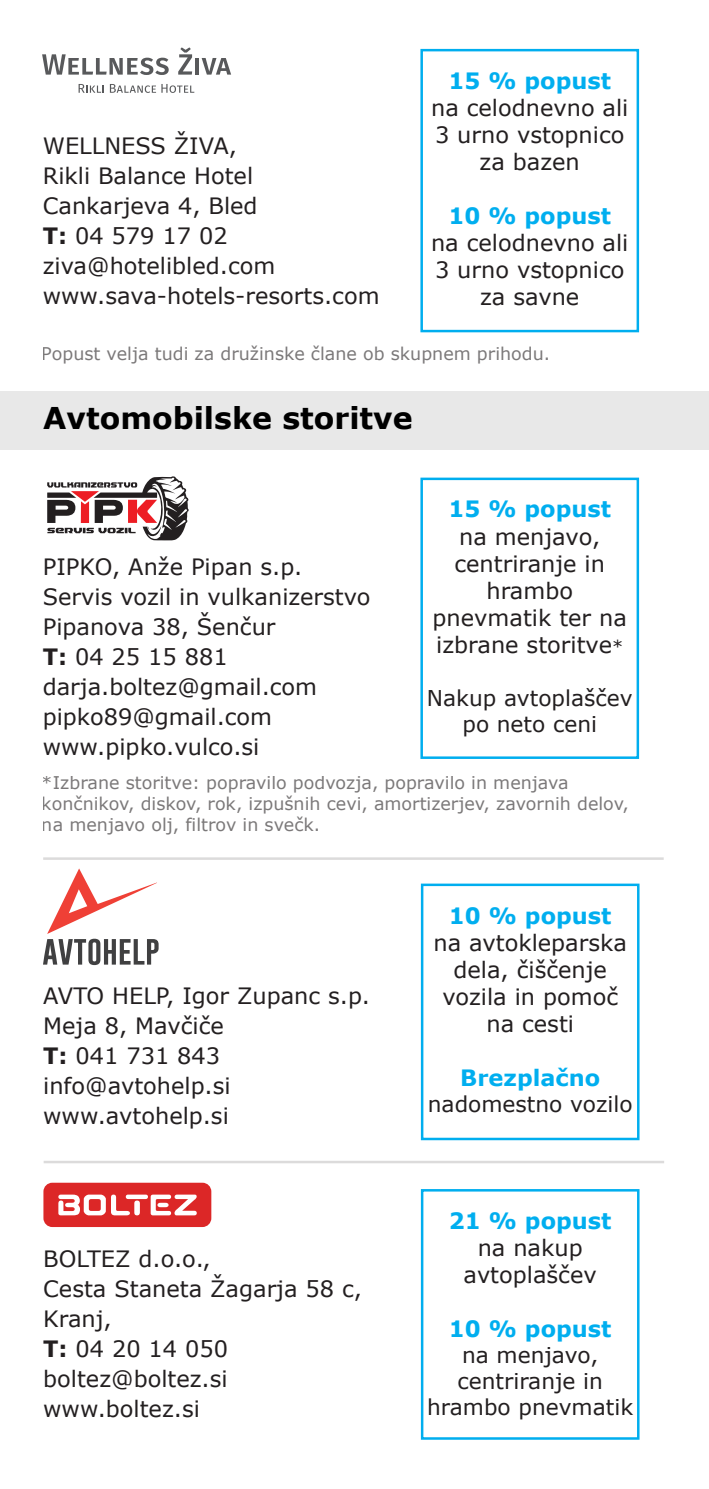
<style>
.page{position:relative;width:709px;height:1489px;background:#fff}
.page>*{position:absolute;margin:0;border:0;box-sizing:border-box;transform-origin:0 0}
.t1{font:700 30px "Verdana";color:#000}
.t2{font:22.5px/30px "Verdana";color:#231f20;text-align:center}
.t3{font:700 22.5px "Verdana";color:#00aeef}
.t4{font:21.75px/26px "Verdana";color:#231f20;text-align:center}
.t5{font:17.5px/21px "Verdana";color:#231f20}
.s1{font-weight:700}
.s2{font-size:17.5px}
</style>
<div class="page">
<div style="left:0;top:391px;width:709px;height:59px;background:#e8e8e8"></div>
<hr style="left:43px;top:857px;width:620px;height:2px;background:#dcdbdb">
<div style="left:420px;top:49px;width:219px;height:283px;border:2px solid #00aeef"></div>
<svg style="left:42px;top:54px;width:127px;height:21px"></svg>
<svg style="left:178px;top:47px;width:14px;height:28px"></svg>
<hr style="left:195px;top:58px;width:4px;height:17px;background:#58595b">
<svg style="left:202px;top:58px;width:29px;height:17px"></svg>
<svg style="left:79px;top:84px;width:25px;height:9px"></svg>
<svg style="left:110px;top:84px;width:84px;height:9px"></svg>
<div style="left:420px;top:477px;width:219px;height:282px;border:2px solid #00aeef"></div>
<svg style="left:47px;top:476px;width:142px;height:64px"></svg>
<hr style="left:44px;top:1160px;width:620px;height:3px;background:#dcdbdb">
<div style="left:421px;top:883px;width:218px;height:257px;border:2px solid #00aeef"></div>
<div style="left:421px;top:1188px;width:218px;height:251px;border:2px solid #00aeef"></div>
<div style="left:43px;top:1182px;width:168px;height:44px;background:#dc2727;border-radius:9px"></div>
<svg style="left:58px;top:1194px;width:72px;height:21px"></svg>
<div style="left:134px;top:1200px;width:6px;height:15px;background:#fff;border-radius:3px"></div>
<svg style="left:126px;top:1194px;width:22px;height:4px"></svg>
<svg style="left:151px;top:1194px;width:46px;height:21px"></svg>
<svg style="left:43px;top:868px;width:116px;height:97px"></svg>
<p class="t2" style="left:43px;top:130px;width:338px;text-align:left">WELLNESS ŽIVA,<br>Rikli Balance Hotel<br>Cankarjeva 4, Bled<br><span class="s1">T:</span> 04 579 17 02 ziva@hotelibled.com www.sava-hotels-resorts.com</p>
<p class="t3" style="left:448px;top:65px;width:164px">15 % popust</p>
<p class="t2" style="left:431px;top:94px;width:199px;line-height:27px">na celodnevno ali<br>3 urno vstopnico za bazen</p>
<p class="t3" style="left:448px;top:200px;width:164px">10 % popust</p>
<p class="t2" style="left:431px;top:229px;width:199px;line-height:27px">na celodnevno ali<br>3 urno vstopnico za savne</p>
<p class="t5" style="left:42px;top:343px;width:510px">Popust velja tudi za družinske člane ob skupnem prihodu.</p>
<h1 class="t1" style="left:43px;top:396px;width:371px">Avtomobilske storitve</h1>
<p class="t2" style="left:43px;top:551px;width:329px;text-align:left">PIPKO, Anže Pipan s.p.<br>Servis vozil in vulkanizerstvo<br>Pipanova 38, Šenčur<br><span class="s1">T:</span> 04 25 15 881 darja.boltez@gmail.com pipko89@gmail.com www.pipko.vulco.si</p>
<p class="t3" style="left:448px;top:493px;width:164px">15 % popust</p>
<p class="t2" style="left:432px;top:522px;width:196px;line-height:27px">na menjavo, centriranje in hrambo pnevmatik ter na izbrane storitve<span class="s2">*</span></p>
<p class="t4" style="left:427px;top:684px;width:207px">Nakup avtoplaščev po neto ceni</p>
<p class="t5" style="left:42px;top:772px;width:588px">*Izbrane storitve: popravilo podvozja, popravilo in menjava končnikov, diskov, rok, izpušnih cevi, amortizerjev, zavornih delov, na menjavo olj, filtrov in svečk.</p>
<p class="t2" style="left:43px;top:980px;width:328px;text-align:left">AVTO HELP, Igor Zupanc s.p.<br>Meja 8, Mavčiče<br><span class="s1">T:</span> 041 731 843 info@avtohelp.si www.avtohelp.si</p>
<p class="t2" style="left:43px;top:1242px;width:320px;text-align:left">BOLTEZ d.o.o.,<br>Cesta Staneta Žagarja 58 c,<br>Kranj,<br><span class="s1">T:</span> 04 20 14 050 boltez@boltez.si www.boltez.si</p>
<p class="t3" style="left:449px;top:899px;width:164px">10 % popust</p>
<p class="t2" style="left:433px;top:928px;width:195px;line-height:27px">na avtokleparska dela, čiščenje vozila in pomoč na cesti</p>
<p class="t3" style="left:460px;top:1061px;width:141px">Brezplačno</p>
<p class="t4" style="left:428px;top:1090px;width:206px">nadomestno vozilo</p>
<p class="t3" style="left:449px;top:1204px;width:164px">21 % popust</p>
<p class="t2" style="left:463px;top:1233px;width:135px;line-height:27px">na nakup avtoplaščev</p>
<p class="t3" style="left:449px;top:1312px;width:164px">10 % popust</p>
<p class="t4" style="left:427px;top:1341px;width:208px">na menjavo, centriranje in hrambo pnevmatik</p>
</div>
